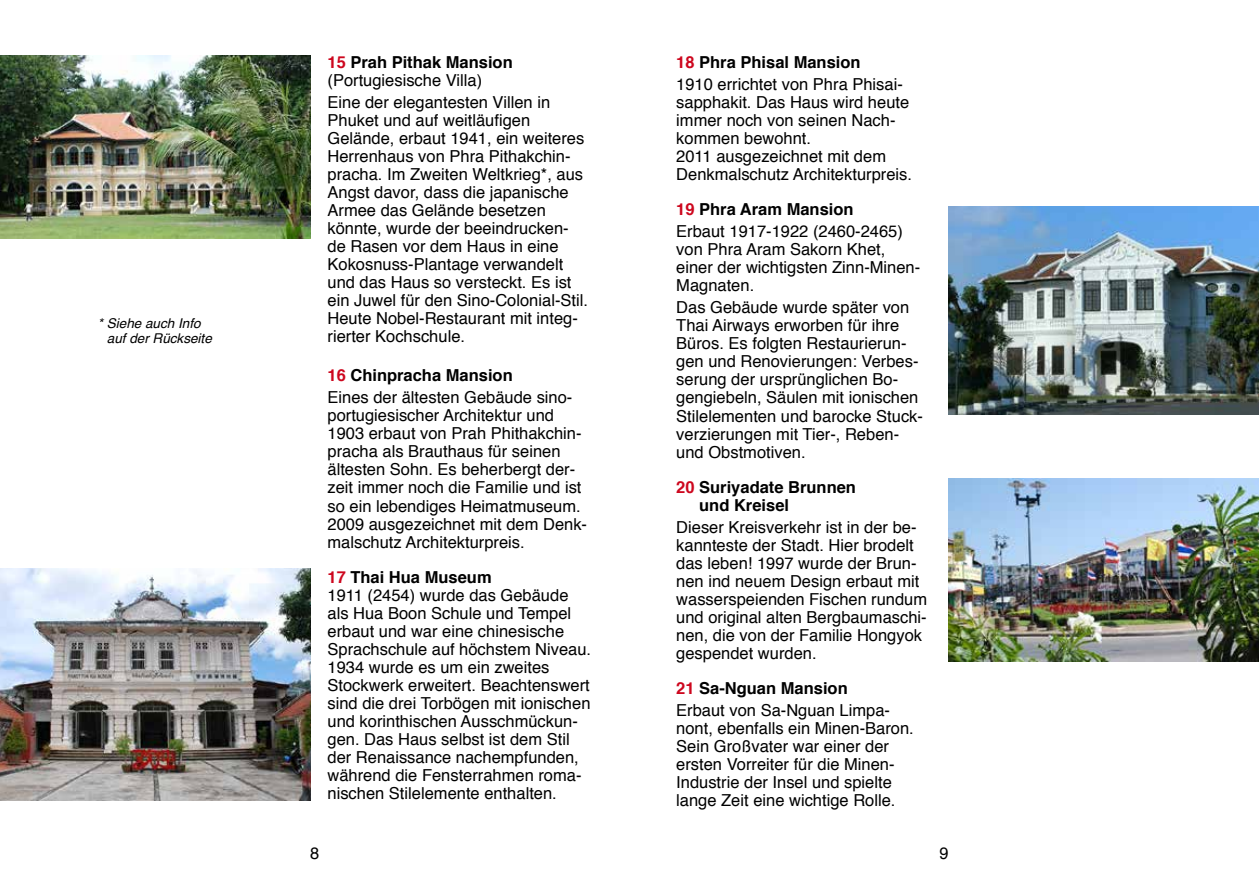
<style>
.page{position:relative;width:1259px;height:893px;background:#fff}
.page>*{position:absolute;margin:0;border:0;box-sizing:border-box;transform-origin:0 0}
.t1{font:16.5px/18px "Helvetica";color:#000}
.t2{font:700 16.5px/18px "Helvetica";color:#000}
.t3{font:italic 13.5px/15px "Helvetica";color:#000}
.s1{font-weight:700;color:#cd071e}
.s2{font-weight:700}
.s3{color:#cd071e}
</style>
<div class="page">
<img style="left:948px;top:206px;width:311px;height:209px">
<img style="left:948px;top:478px;width:311px;height:183px">
<img style="left:0;top:55px;width:310px;height:183px">
<img style="left:0;top:568px;width:310px;height:233px">
<p class="t3" style="left:107px;top:316px;width:107px;text-indent:-9px">* Siehe auch Info auf der Rückseite</p>
<p class="t1" style="left:327px;top:53px;width:187px"><span class="s1">15</span> <span class="s2">Prah Pithak Mansion </span>(Portugiesische Villa)</p>
<p class="t1" style="left:327px;top:94px;width:262px">Eine der elegantesten Villen in<br>Phuket und auf weitläufigen<br>Gelände, erbaut 1941, ein weiteres<br>Herrenhaus von Phra Pithakchin&shy;pracha. Im Zweiten Weltkrieg*, aus<br>Angst davor, dass die japanische<br>Armee das Gelände besetzen könnte, wurde der beeindrucken&shy;de Rasen vor dem Haus in eine<br>Kokosnuss-Plantage verwandelt und das Haus so versteckt. Es ist ein Juwel für den Sino-Colonial-Stil.<br>Heute Nobel-Restaurant mit integ&shy;rierter Kochschule.</p>
<p class="t1" style="left:327px;top:365px;width:246px;line-height:22.2px"><span class="s1">16</span> <span class="s2">Chinpracha Mansion<br></span>Eines der ältesten Gebäude sino-</p>
<p class="t1" style="left:327px;top:407px;width:261px">portugiesischer Architektur und 1903 erbaut von Prah Phithakchin&shy;pracha als Brauthaus für seinen ältesten Sohn. Es beherbergt der&shy;zeit immer noch die Familie und ist so ein lebendiges Heimatmuseum.<br>2009 ausgezeichnet mit dem Denk&shy;malschutz Architekturpreis.</p>
<p class="t1" style="left:327px;top:568px;width:265px"><span class="s1">17</span> <span class="s2">Thai Hua Museum<br></span>1911 (2454) wurde das Gebäude als Hua Boon Schule und Tempel erbaut und war eine chinesische<br>Sprachschule auf höchstem Niveau.<br>1934 wurde es um ein zweites<br>Stockwerk erweitert. Beachtenswert sind die drei Torbögen mit ionischen und korinthischen Ausschmückun&shy;gen. Das Haus selbst ist dem Stil der Renaissance nachempfunden, während die Fensterrahmen roma&shy;nischen Stilelemente enthalten.</p>
<p class="t1" style="left:310px;top:844px;width:11px">8</p>
<p class="t1" style="left:676px;top:51px;width:228px;line-height:22.2px"><span class="s1">18</span> <span class="s2">Phra Phisal Mansion<br></span>1910 errichtet von Phra Phisai-</p>
<p class="t1" style="left:676px;top:94px;width:237px">sapphakit. Das Haus wird heute immer noch von seinen Nach&shy;kommen bewohnt.<br>2011 ausgezeichnet mit dem<br>Denkmalschutz Architekturpreis.</p>
<p class="t1" style="left:676px;top:199px;width:228px;line-height:22.2px"><span class="s1">19</span> <span class="s2">Phra Aram Mansion<br></span>Erbaut 1917-1922 (2460-2465)</p>
<p class="t1" style="left:676px;top:241px;width:245px">von Phra Aram Sakorn Khet, einer der wichtigsten Zinn-Minen-<br>Magnaten.</p>
<p class="t1" style="left:676px;top:299px;width:248px">Das Gebäude wurde später von<br>Thai Airways erworben für ihre<br>Büros. Es folgten Restaurierun&shy;gen und Renovierungen: Verbes&shy;serung der ursprünglichen Bo&shy;gengiebeln, Säulen mit ionischen<br>Stilelementen und barocke Stuck&shy;verzierungen mit Tier-, Reben&shy;und Obstmotiven.</p>
<p class="t2" style="left:699px;top:478px;width:158px;text-indent:-23px"><span class="s3">20</span> Suriyadate Brunnen und Kreisel</p>
<p class="t1" style="left:676px;top:518px;width:252px">Dieser Kreisverkehr ist in der be&shy;kannteste der Stadt. Hier brodelt das leben! 1997 wurde der Brun&shy;nen ind neuem Design erbaut mit wasserspeienden Fischen rundum und original alten Bergbaumaschi&shy;nen, die von der Familie Hongyok gespendet wurden.</p>
<p class="t1" style="left:676px;top:677px;width:215px;line-height:22.2px"><span class="s1">21</span> <span class="s2">Sa-Nguan Mansion<br></span>Erbaut von Sa-Nguan Limpa-</p>
<p class="t1" style="left:676px;top:720px;width:239px">nont, ebenfalls ein Minen-Baron.<br>Sein Großvater war einer der ersten Vorreiter für die Minen-<br>Industrie der Insel und spielte lange Zeit eine wichtige Rolle.</p>
<p class="t1" style="left:939px;top:844px;width:11px">9</p>
</div>
